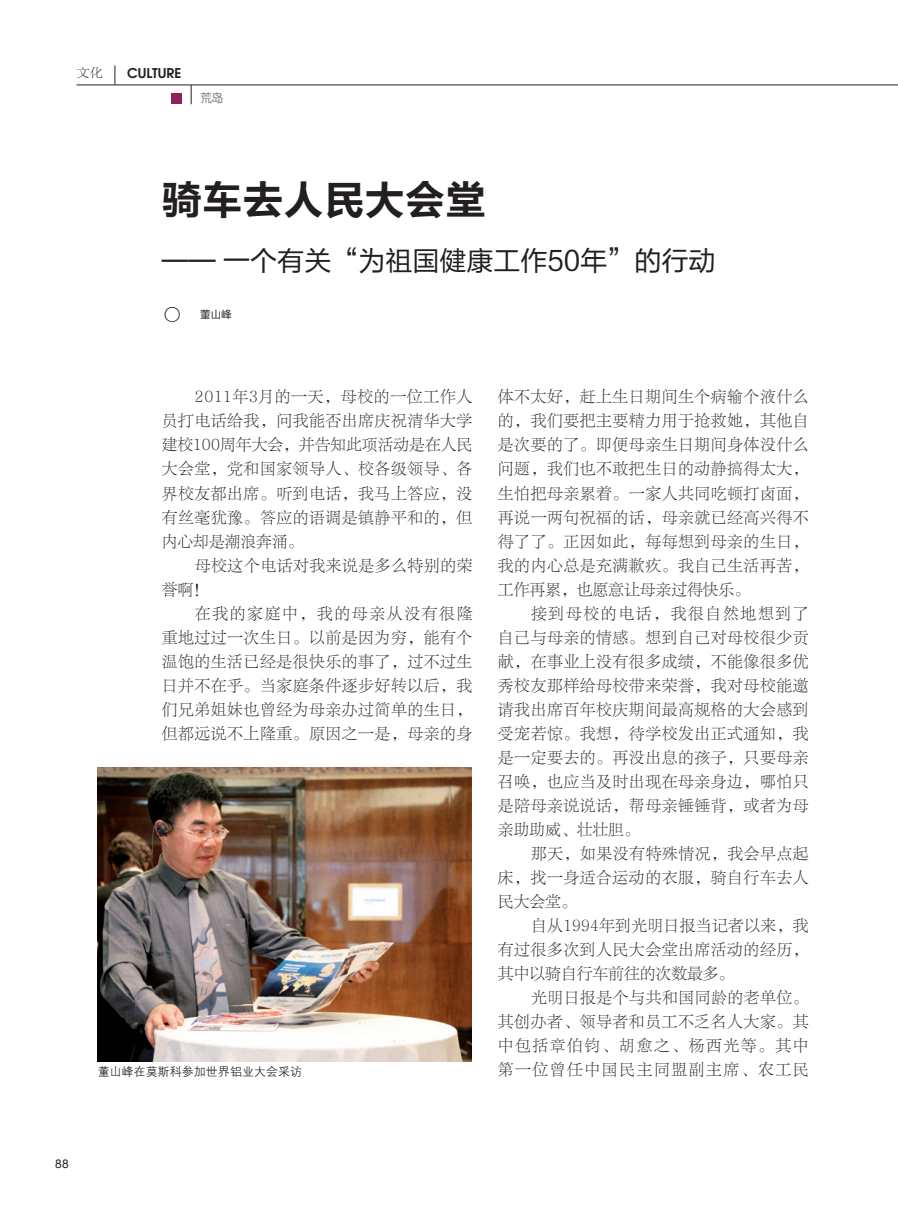
<style>
.page{position:relative;width:898px;height:1217px;background:#fff}
.page>*{position:absolute;margin:0;border:0;box-sizing:border-box;transform-origin:0 0}
.正文{font:40.5px "FZLTCHJW GB1 0";color:#231f20}
.正文-2{font:27px "FZLTHJW GB1 0";color:#231f20}
.正文-3{font:15.75px/24px "FZLTSK GBK1 0";letter-spacing:.04em;color:#231f20;text-align:justify}
.t1{font:600 13.5px "Avant Garde";color:#231f20}
.正文-4{font:12px "H Yg 2 gj";color:#231f20}
.t2{font:12px "Arial";color:#231f20}
.t3{font:12px "FZLTSK GBK1 0";color:#231f20;scale:1.1 1}
.提示语{font:12px "FZLTHJW GB1 0";color:#787a7d}
.作者{font:10.5px "FZLTHJW GB1 0";color:#231f20}
.s1{font-size:21px}
</style>
<div class="page">
<hr style="left:77px;top:85px;width:820px;height:1px;background:#231f20">
<svg style="left:115px;top:65px;width:1px;height:20px"></svg>
<div style="left:171px;top:94px;width:10px;height:10px;background:#8e235a"></div>
<svg style="left:191px;top:85px;width:1px;height:19px"></svg>
<img style="left:98px;top:767px;width:373px;height:294px">
<p class="t3" style="left:77px;top:67px;width:26px">文化</p>
<p class="t1" style="left:127px;top:64px;width:56px">CULTURE</p>
<p class="提示语" style="left:200px;top:92px;width:25px">荒岛</p>
<p class="正文" style="left:162px;top:178px;width:326px">骑车去人民大会堂</p>
<p class="正文-2" style="left:162px;top:246px;width:555px">—— 一个有关“为祖国健康工作50年”的行动</p>
<p class="作者" style="left:162px;top:308px;width:71px"><span class="s1">○</span> 董山峰</p>
<p class="正文-3" style="left:162px;top:385px;width:312px;text-indent:33px">2011年3月的一天，母校的一位工作人员打电话给我，问我能否出席庆祝清华大学建校100周年大会，并告知此项活动是在人民大会堂，党和国家领导人、校各级领导、各界校友都出席。听到电话，我马上答应，没有丝毫犹豫。答应的语调是镇静平和的，但内心却是潮浪奔涌。</p>
<p class="正文-3" style="left:162px;top:553px;width:312px;text-indent:33px">母校这个电话对我来说是多么特别的荣誉啊！</p>
<p class="正文-3" style="left:162px;top:601px;width:312px;text-indent:33px">在我的家庭中，我的母亲从没有很隆重地过过一次生日。以前是因为穷，能有个温饱的生活已经是很快乐的事了，过不过生日并不在乎。当家庭条件逐步好转以后，我们兄弟姐妹也曾经为母亲办过简单的生日，但都远说不上隆重。原因之一是，母亲的身</p>
<p class="正文-4" style="left:98px;top:1065px;width:205px">董山峰在莫斯科参加世界铝业大会采访</p>
<p class="正文-3" style="left:497px;top:385px;width:312px">体不太好，赶上生日期间生个病输个液什么的，我们要把主要精力用于抢救她，其他自是次要的了。即便母亲生日期间身体没什么问题，我们也不敢把生日的动静搞得太大，生怕把母亲累着。一家人共同吃顿打卤面，再说一两句祝福的话，母亲就已经高兴得不得了了。正因如此，每每想到母亲的生日，我的内心总是充满歉疚。我自己生活再苦，工作再累，也愿意让母亲过得快乐。</p>
<p class="正文-3" style="left:497px;top:601px;width:312px;text-indent:33px">接到母校的电话，我很自然地想到了自己与母亲的情感。想到自己对母校很少贡献，在事业上没有很多成绩，不能像很多优秀校友那样给母校带来荣誉，我对母校能邀请我出席百年校庆期间最高规格的大会感到受宠若惊。我想，待学校发出正式通知，我是一定要去的。再没出息的孩子，只要母亲召唤，也应当及时出现在母亲身边，哪怕只是陪母亲说说话，帮母亲锤锤背，或者为母亲助助威、壮壮胆。</p>
<p class="正文-3" style="left:497px;top:841px;width:312px;text-indent:33px">那天，如果没有特殊情况，我会早点起床，找一身适合运动的衣服，骑自行车去人民大会堂。</p>
<p class="正文-3" style="left:497px;top:913px;width:312px;text-indent:33px">自从1994年到光明日报当记者以来，我有过很多次到人民大会堂出席活动的经历，其中以骑自行车前往的次数最多。</p>
<p class="正文-3" style="left:497px;top:985px;width:312px;text-indent:33px">光明日报是个与共和国同龄的老单位。其创办者、领导者和员工不乏名人大家。其中包括章伯钧、胡愈之、杨西光等。其中第一位曾任中国民主同盟副主席、农工民</p>
<p class="t2" style="left:55px;top:1155px;width:15px">88</p>
</div>
